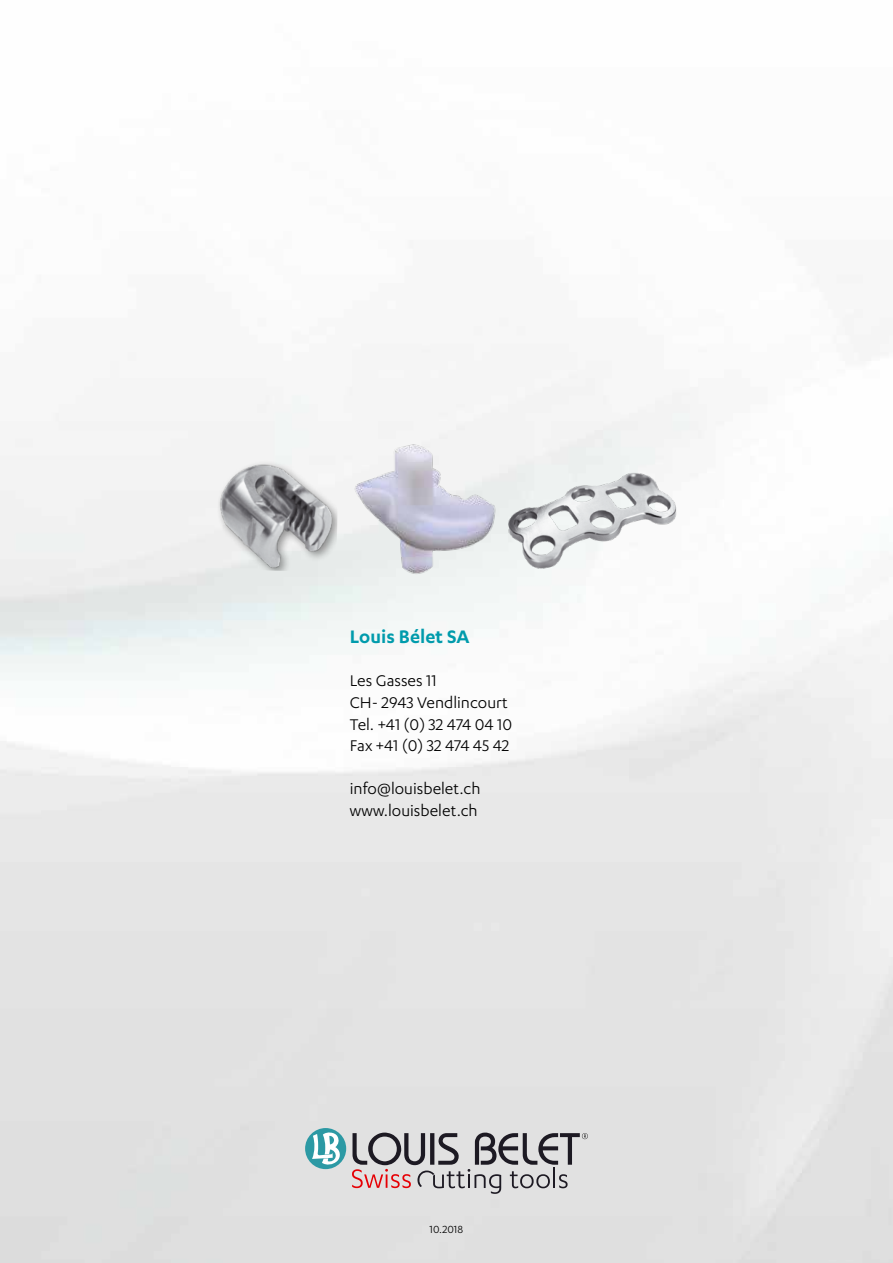
<style>
.page{position:relative;width:893px;height:1263px;background:#fff}
.page>*{position:absolute;margin:0;border:0;box-sizing:border-box;transform-origin:0 0}
.t1{font:600 21px "Karbon";color:#009bac}
.t2{font:18px/21.6px "Karbon";color:#000}
.t3{font:12px "Karbon";color:#000}
</style>
<div class="page">
<div style="left:305px;top:1128px;width:41px;height:41px;background:#2c99a4;border-radius:50%"></div>
<svg style="left:312px;top:1131px;width:29px;height:35px"></svg>
<svg style="left:352px;top:1132px;width:236px;height:62px;background:#b6b1b3"></svg>
<img style="left:501px;top:466px;width:176px;height:106px">
<img style="left:216px;top:459px;width:123px;height:113px">
<img style="left:347px;top:436px;width:154px;height:147px">
<p class="t1" style="left:350px;top:625px;width:121px">Louis Bélet SA</p>
<p class="t2" style="left:350px;top:670px;width:164px">Les Gasses 11<br>CH- 2943 Vendlincourt<br>Tel. +41 (0) 32 474 04 10<br>Fax +41 (0) 32 474 45 42</p>
<p class="t2" style="left:350px;top:778px;width:132px">info@louisbelet.ch www.louisbelet.ch</p>
<p class="t3" style="left:429px;top:1223px;width:35px">10.2018</p>
</div>
